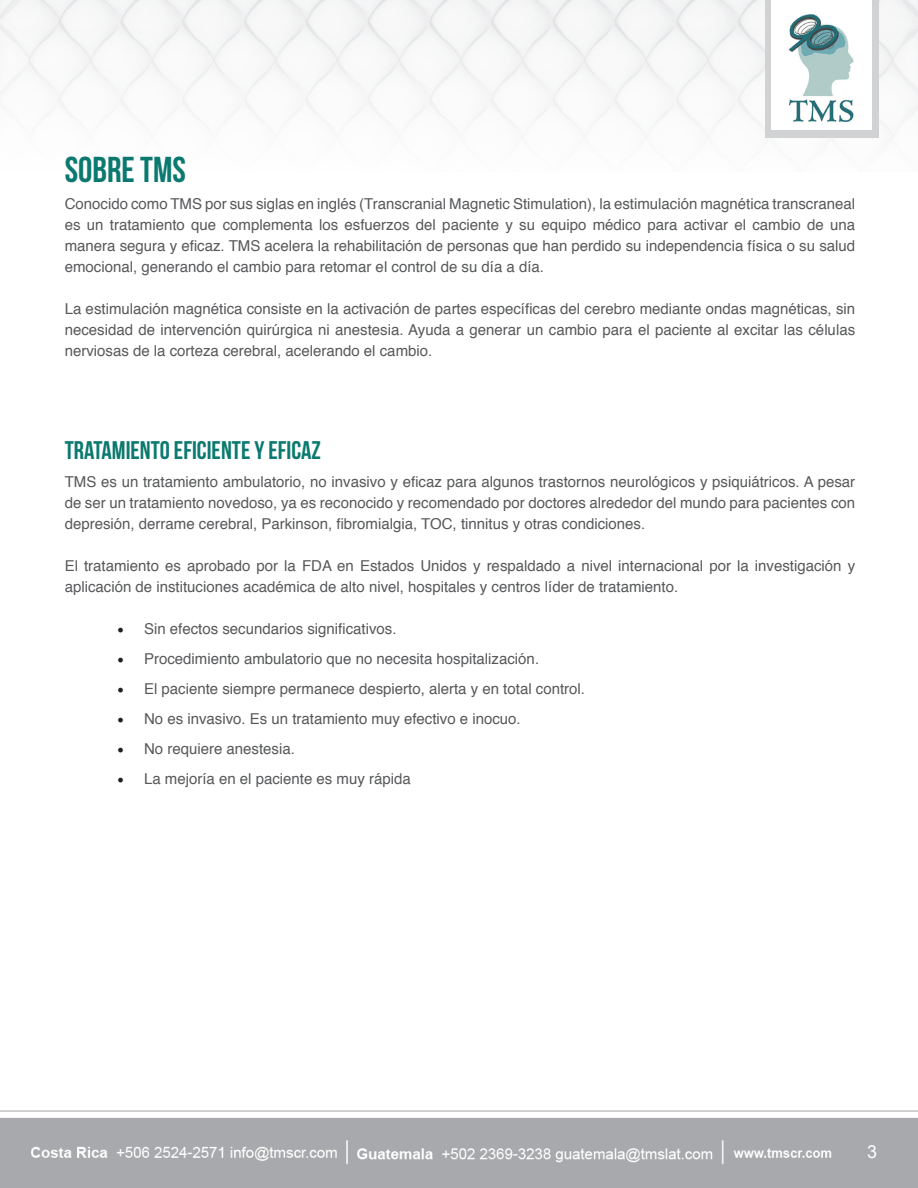
<style>
.page{position:relative;width:918px;height:1188px;background:#fff}
.page>*{position:absolute;margin:0;border:0;box-sizing:border-box;transform-origin:0 0}
.t1{font:36px "Bebas Neue";color:#0b796f}
.t2{font:25.5px "Bebas Neue";color:#0b796f}
.t3{font:18px "Arial";color:#fff}
.t4{font:15px/21px "Helvetica";color:#57585a;text-align:justify}
.s1{font-family:"Minion Pro";font-size:18px;color:#231f20}
</style>
<div class="page">
<img style="left:0;top:0;width:918px;height:138px">
<div style="left:765px;top:0;width:114px;height:138px;background:#d1d2d4"></div>
<div style="left:771px;top:0;width:101px;height:129px;background:#fff"></div>
<img style="left:773px;top:14px;width:95px;height:116px">
<img style="left:0;top:1110px;width:918px;height:78px">
<h1 class="t1" style="left:65px;top:149px;width:123px">SOBRE TMS</h1>
<p class="t4" style="left:65px;top:194px;width:792px">Conocido como TMS por sus siglas en inglés (Transcranial Magnetic Stimulation), la estimulación magnética transcraneal es un tratamiento que complementa los esfuerzos del paciente y su equipo médico para activar el cambio de una manera segura y eficaz. TMS acelera la rehabilitación de personas que han perdido su independencia física o su salud emocional, generando el cambio para retomar el control de su día a día.</p>
<p class="t4" style="left:65px;top:299px;width:792px">La estimulación magnética consiste en la activación de partes específicas del cerebro mediante ondas magnéticas, sin necesidad de intervención quirúrgica ni anestesia. Ayuda a generar un cambio para el paciente al excitar las células nerviosas de la corteza cerebral, acelerando el cambio.</p>
<h2 class="t2" style="left:65px;top:436px;width:258px">TRATAMIENTO EFICIENTE Y EFICAZ</h2>
<p class="t4" style="left:65px;top:472px;width:792px">TMS es un tratamiento ambulatorio, no invasivo y eficaz para algunos trastornos neurológicos y psiquiátricos. A pesar de ser un tratamiento novedoso, ya es reconocido y recomendado por doctores alrededor del mundo para pacientes con depresión, derrame cerebral, Parkinson, fibromialgia, TOC, tinnitus y otras condiciones.</p>
<p class="t4" style="left:65px;top:556px;width:792px">El tratamiento es aprobado por la FDA en Estados Unidos y respaldado a nivel internacional por la investigación y aplicación de instituciones académica de alto nivel, hospitales y centros líder de tratamiento.</p>
<p class="t4" style="left:117px;top:618px;width:281px"><span class="s1">•</span> Sin efectos secundarios significativos.</p>
<p class="t4" style="left:117px;top:648px;width:424px"><span class="s1">•</span> Procedimiento ambulatorio que no necesita hospitalización.</p>
<p class="t4" style="left:117px;top:678px;width:470px"><span class="s1">•</span> El paciente siempre permanece despierto, alerta y en total control.</p>
<p class="t4" style="left:117px;top:708px;width:405px"><span class="s1">•</span> No es invasivo. Es un tratamiento muy efectivo e inocuo.</p>
<p class="t4" style="left:117px;top:738px;width:179px"><span class="s1">•</span> No requiere anestesia.</p>
<p class="t4" style="left:117px;top:768px;width:295px"><span class="s1">•</span> La mejoría en el paciente es muy rápida</p>
<p class="t3" style="left:867px;top:1139px;width:12px">3</p>
</div>
